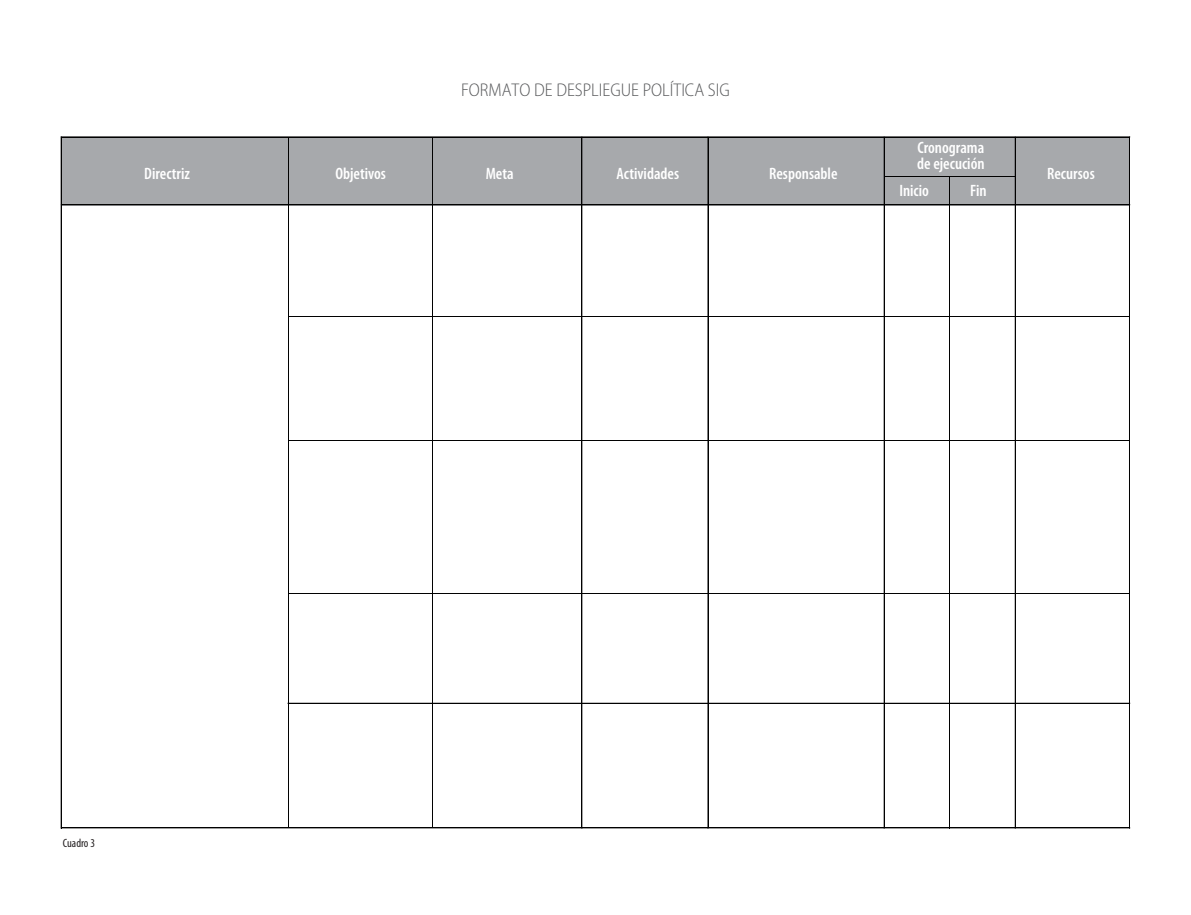
<style>
.page{position:relative;width:1191px;height:915px;background:#fff}
.page>*{position:absolute;margin:0;border:0;box-sizing:border-box;transform-origin:0 0}
.t1{font:300 semi-condensed 18.45px "Myriad Pro";color:#58595b}
.t2{font:600 condensed 16.5px/16.5px "Myriad Pro";color:#fff}
.t3{font:condensed 12px "Myriad Pro";color:#231f20}
</style>
<div class="page">
<div style="left:61px;top:137px;width:1068px;height:68px;background:#a7a9ac"></div>
<hr style="left:61px;top:137px;width:1px;height:690px;background:#010101">
<hr style="left:288px;top:137px;width:1px;height:690px;background:#010101">
<hr style="left:432px;top:137px;width:1px;height:690px;background:#010101">
<hr style="left:581px;top:137px;width:1px;height:690px;background:#010101">
<hr style="left:582px;top:137px;width:1px;height:690px;background:#010101">
<hr style="left:707px;top:137px;width:1px;height:690px;background:#010101">
<hr style="left:708px;top:137px;width:1px;height:690px;background:#010101">
<hr style="left:884px;top:137px;width:1px;height:690px;background:#010101">
<hr style="left:1015px;top:137px;width:1px;height:690px;background:#010101">
<hr style="left:1129px;top:137px;width:1px;height:690px;background:#010101">
<hr style="left:61px;top:137px;width:1068px;height:1px;background:#010101">
<hr style="left:61px;top:204px;width:1068px;height:1px;background:#010101">
<hr style="left:61px;top:205px;width:1068px;height:1px;background:#010101">
<hr style="left:288px;top:316px;width:841px;height:1px;background:#010101">
<hr style="left:288px;top:440px;width:841px;height:1px;background:#010101">
<hr style="left:288px;top:593px;width:841px;height:1px;background:#010101">
<hr style="left:288px;top:702px;width:841px;height:1px;background:#010101">
<hr style="left:288px;top:703px;width:841px;height:1px;background:#010101">
<hr style="left:61px;top:827px;width:1068px;height:1px;background:#010101">
<hr style="left:949px;top:177px;width:1px;height:650px;background:#010101">
<hr style="left:884px;top:177px;width:131px;height:1px;background:#010101">
<p class="t1" style="left:461px;top:80px;width:270px">FORMATO DE DESPLIEGUE POLÍTICA SIG</p>
<p class="t2" style="left:144px;top:166px;width:47px">Directriz</p>
<p class="t2" style="left:335px;top:166px;width:52px">Objetivos</p>
<p class="t2" style="left:486px;top:166px;width:29px">Meta</p>
<p class="t2" style="left:616px;top:166px;width:64px">Actividades</p>
<p class="t2" style="left:769px;top:166px;width:70px">Responsable</p>
<p class="t2" style="left:917px;top:139px;width:69px">Cronograma de ejecución</p>
<p class="t2" style="left:899px;top:183px;width:31px">Inicio</p>
<p class="t2" style="left:970px;top:183px;width:18px">Fin</p>
<p class="t2" style="left:1047px;top:166px;width:49px">Recursos</p>
<p class="t3" style="left:63px;top:836px;width:34px">Cuadro 3</p>
</div>
